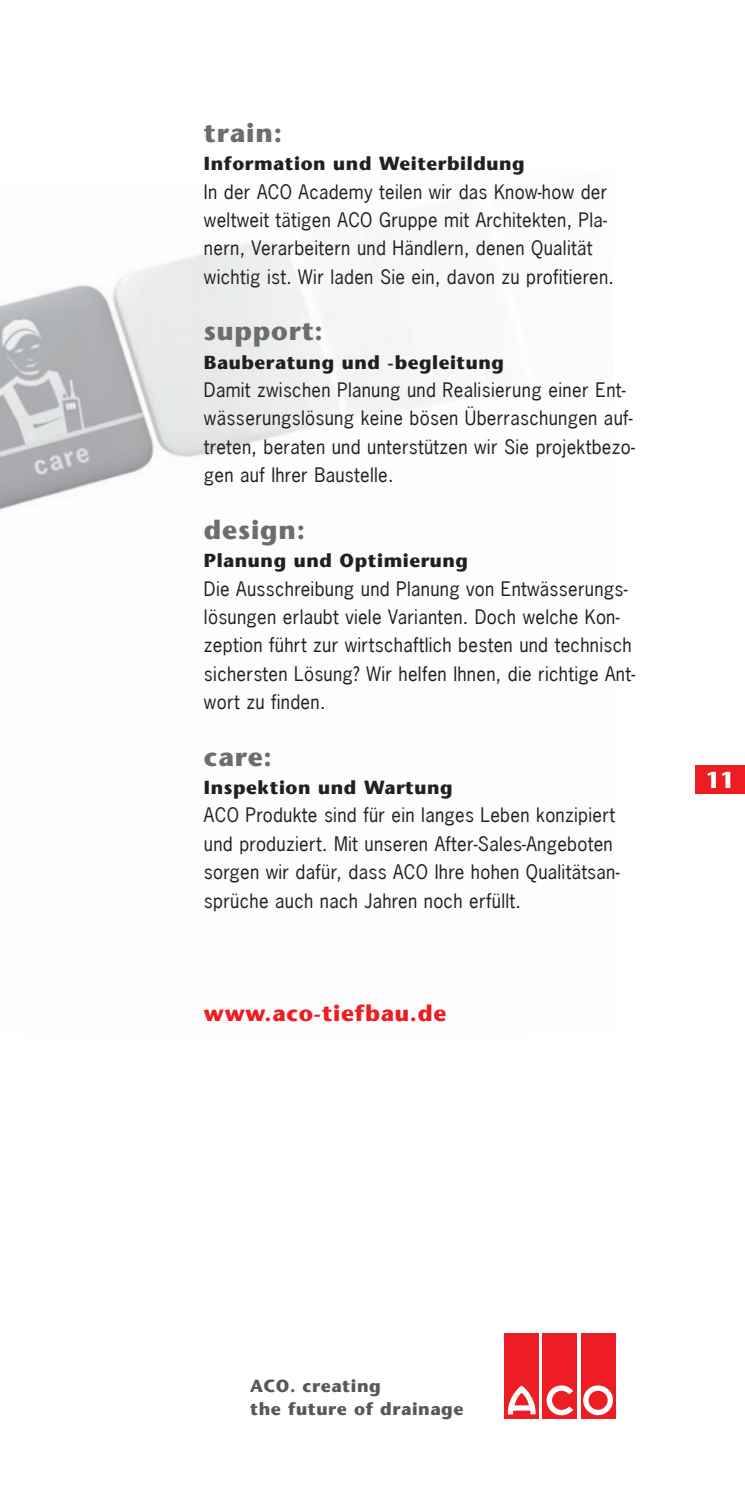
<style>
.page{position:relative;width:745px;height:1489px;background:#fff}
.page>*{position:absolute;margin:0;border:0;box-sizing:border-box;transform-origin:0 0}
.t1{font:700 26.25px "Stone Sans";letter-spacing:.03em;color:#6c6d70}
.t2{font:700 22.5px "Stone Sans";letter-spacing:.03em;color:#ee1d23}
.t3{font:700 22.5px "Stone Sans";color:#fff}
.t4{font:18.75px/28.2px "News Gothic";letter-spacing:.015em;color:#231f20}
.t5{font:700 18.75px "Stone Sans";letter-spacing:.03em;color:#231f20}
.t6{font:700 17.5px/22.5px "Stone Sans";letter-spacing:.03em;color:#57585a}
</style>
<div class="page">
<img style="left:0;top:285px;width:142px;height:225px">
<img style="left:107px;top:229px;width:365px;height:240px">
<div style="left:504px;top:1333px;width:35px;height:85px;background:#ee1d23"></div>
<div style="left:542px;top:1333px;width:35px;height:85px;background:#ee1d23"></div>
<div style="left:580px;top:1333px;width:35px;height:85px;background:#ee1d23"></div>
<svg style="left:507px;top:1385px;width:28px;height:29px"></svg>
<svg style="left:546px;top:1385px;width:27px;height:30px"></svg>
<svg style="left:583px;top:1385px;width:29px;height:29px"></svg>
<div style="left:694px;top:765px;width:50px;height:29px;background:#ee1d23"></div>
<h1 class="t1" style="left:204px;top:117px;width:79px">train:</h1>
<p class="t5" style="left:204px;top:152px;width:322px">Information und Weiterbildung</p>
<p class="t4" style="left:204px;top:177px;width:411px">In der ACO Academy teilen wir das Know-how der weltweit tätigen ACO Gruppe mit Architekten, Pla&shy;nern, Verarbeitern und Händlern, denen Qualität wichtig ist. Wir laden Sie ein, davon zu profitieren.</p>
<h1 class="t1" style="left:204px;top:315px;width:120px">support:</h1>
<p class="t5" style="left:204px;top:351px;width:301px">Bauberatung und -begleitung</p>
<p class="t4" style="left:204px;top:376px;width:432px">Damit zwischen Planung und Realisierung einer Ent&shy;wässerungslösung keine bösen Überraschungen auf&shy;treten, beraten und unterstützen wir Sie projektbezo&shy;gen auf Ihrer Baustelle.</p>
<h1 class="t1" style="left:204px;top:514px;width:102px">design:</h1>
<p class="t5" style="left:204px;top:549px;width:265px">Planung und Optimierung</p>
<p class="t4" style="left:204px;top:574px;width:432px">Die Ausschreibung und Planung von Entwässerungs&shy;lösungen erlaubt viele Varianten. Doch welche Kon&shy;zeption führt zur wirtschaftlich besten und technisch sichersten Lösung? Wir helfen Ihnen, die richtige Ant&shy;wort zu finden.</p>
<h1 class="t1" style="left:204px;top:741px;width:69px">care:</h1>
<p class="t5" style="left:204px;top:776px;width:250px">Inspektion und Wartung</p>
<p class="t4" style="left:204px;top:801px;width:417px">ACO Produkte sind für ein langes Leben konzipiert und produziert. Mit unseren After-Sales-Angeboten sorgen wir dafür, dass ACO Ihre hohen Qualitätsan&shy;sprüche auch nach Jahren noch erfüllt.</p>
<p class="t2" style="left:204px;top:999px;width:243px">www.aco-tiefbau.de</p>
<p class="t3" style="left:705px;top:767px;width:30px">11</p>
<p class="t6" style="left:250px;top:1374px;width:215px">ACO. creating<br>the future of drainage</p>
</div>
